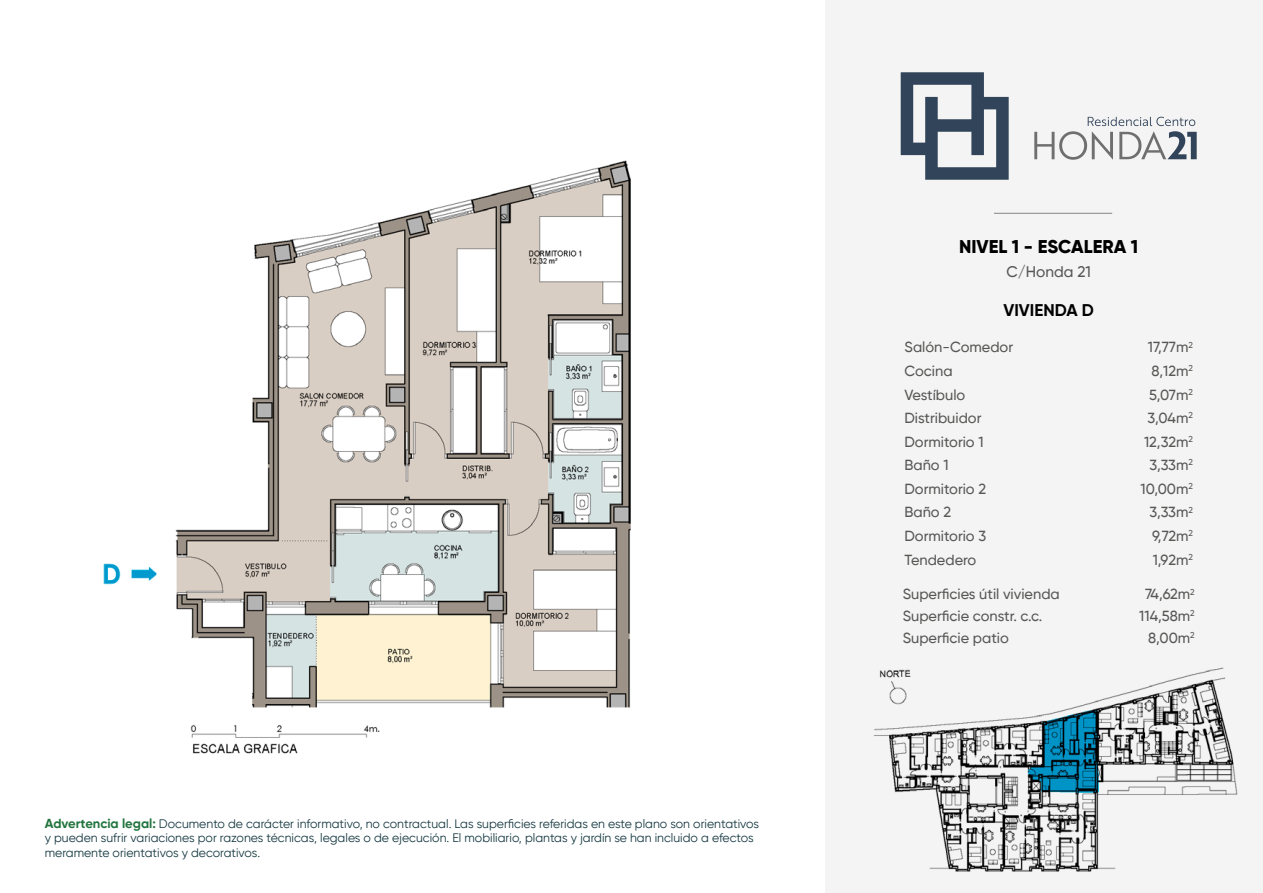
<style>
.page{position:relative;width:1263px;height:893px;background:#fff}
.page>*{position:absolute;margin:0;border:0;box-sizing:border-box;transform-origin:0 0}
.t1{font:800 18.45px "Gilroy";color:#000}
.t2{font:700 16.95px "Gilroy";color:#000}
.t3{font:500 15.3px "Gilroy";color:#575756}
.t4{font:500 14.55px "Gilroy";color:#575756}
.t5{font:12.3px/14.7px "Gilroy";color:#153941}
.s1{font-weight:700;font-size:13.05px;color:#21743d}
</style>
<div class="page">
<hr style="left:0;top:0;width:1px;height:893px;background:#f4f4f4">
<div style="left:825px;top:0;width:438px;height:893px;background:#f4f4f4"></div>
<hr style="left:994px;top:213px;width:118px;height:1px;background:#868686">
<svg style="left:1034px;top:117px;width:163px;height:43px"></svg>
<svg style="left:901px;top:72px;width:108px;height:108px"></svg>
<img style="left:103px;top:237px;width:528px;height:517px">
<img style="left:874px;top:667px;width:364px;height:205px">
<svg style="left:311px;top:160px;width:320px;height:77px"></svg>
<p class="t5" style="left:45px;top:816px;width:716px"><span class="s1">Advertencia legal:</span> Documento de carácter informativo, no contractual. Las superficies referidas en este plano son orientativos y pueden sufrir variaciones por razones técnicas, legales o de ejecución. El mobiliario, plantas y jardín se han incluido a efectos meramente orientativos y decorativos.</p>
<h1 class="t1" style="left:959px;top:235px;width:181px">NIVEL 1 - ESCALERA 1</h1>
<p class="t3" style="left:1006px;top:263px;width:86px">C/Honda 21</p>
<h2 class="t2" style="left:1003px;top:299px;width:92px">VIVIENDA D</h2>
<p class="t4" style="left:904px;top:338px;width:110px">Salón-Comedor</p>
<p class="t4" style="left:1148px;top:338px;width:47px">17,77m<sup>2</sup></p>
<p class="t4" style="left:904px;top:362px;width:50px">Cocina</p>
<p class="t4" style="left:1151px;top:362px;width:43px">8,12m<sup>2</sup></p>
<p class="t4" style="left:904px;top:385px;width:62px">Vestíbulo</p>
<p class="t4" style="left:1149px;top:385px;width:45px">5,07m<sup>2</sup></p>
<p class="t4" style="left:904px;top:409px;width:79px">Distribuidor</p>
<p class="t4" style="left:1148px;top:409px;width:47px">3,04m<sup>2</sup></p>
<p class="t4" style="left:904px;top:433px;width:81px">Dormitorio 1</p>
<p class="t4" style="left:1144px;top:433px;width:50px">12,32m<sup>2</sup></p>
<p class="t4" style="left:904px;top:456px;width:46px">Baño 1</p>
<p class="t4" style="left:1149px;top:456px;width:45px">3,33m<sup>2</sup></p>
<p class="t4" style="left:904px;top:480px;width:83px">Dormitorio 2</p>
<p class="t4" style="left:1140px;top:480px;width:54px">10,00m<sup>2</sup></p>
<p class="t4" style="left:904px;top:503px;width:48px">Baño 2</p>
<p class="t4" style="left:1149px;top:503px;width:45px">3,33m<sup>2</sup></p>
<p class="t4" style="left:904px;top:527px;width:83px">Dormitorio 3</p>
<p class="t4" style="left:1152px;top:527px;width:42px">9,72m<sup>2</sup></p>
<p class="t4" style="left:904px;top:551px;width:73px">Tendedero</p>
<p class="t4" style="left:1153px;top:551px;width:42px">1,92m<sup>2</sup></p>
<p class="t4" style="left:903px;top:585px;width:159px">Superficies útil vivienda</p>
<p class="t4" style="left:1145px;top:585px;width:51px">74,62m<sup>2</sup></p>
<p class="t4" style="left:903px;top:607px;width:141px">Superficie constr. c.c.</p>
<p class="t4" style="left:1139px;top:607px;width:57px">114,58m<sup>2</sup></p>
<p class="t4" style="left:903px;top:629px;width:108px">Superficie patio</p>
<p class="t4" style="left:1148px;top:629px;width:48px">8,00m<sup>2</sup></p>
</div>
